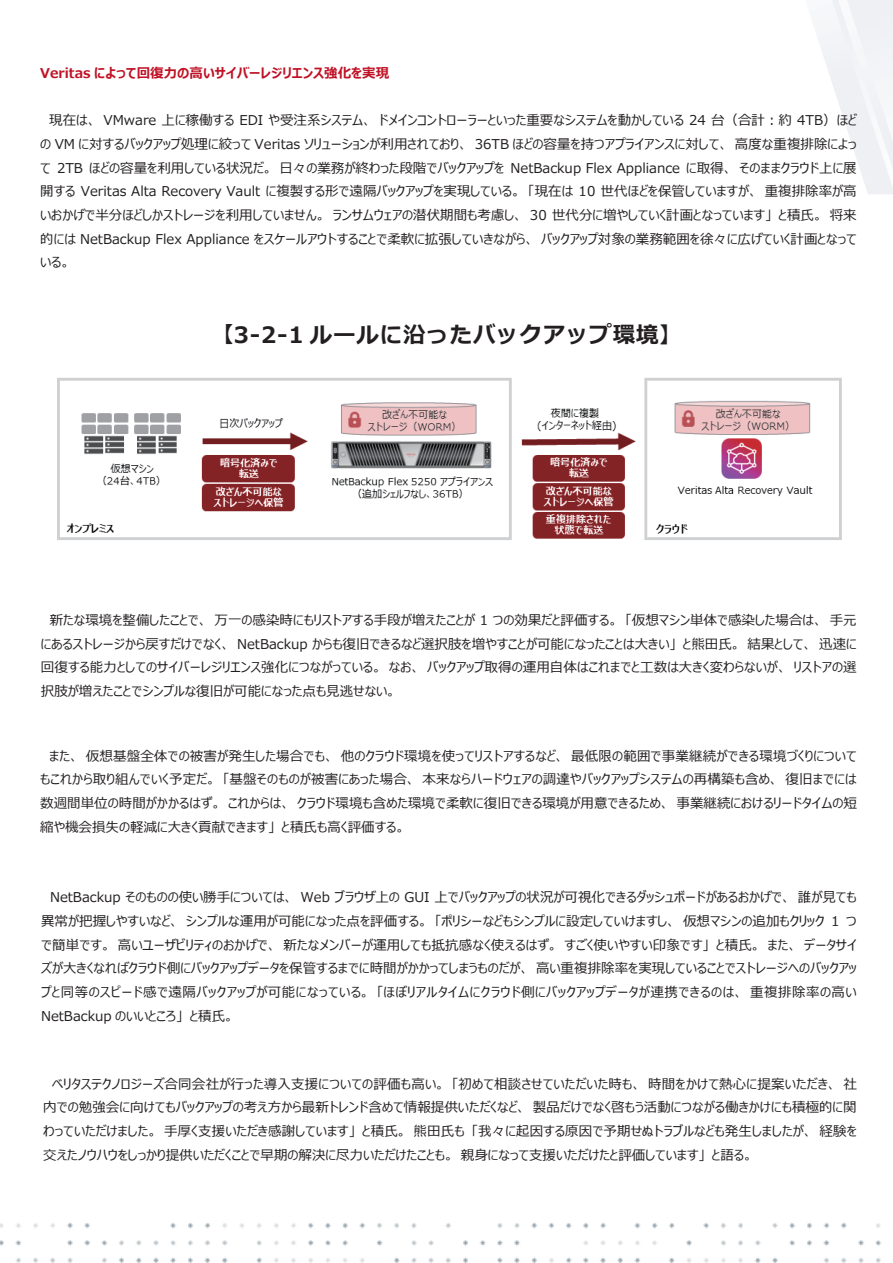
<style>
.page{position:relative;width:893px;height:1263px;background:#fff}
.page>*{position:absolute;margin:0;border:0;box-sizing:border-box;transform-origin:0 0}
.t1{font:700 22.5px "Meiryo";letter-spacing:.035em;color:#231f20}
.t2{font:13.5px/23.7px "Meiryo UI";color:#231f20;text-align:justify}
.t3{font:700 13.5px "Meiryo UI";color:#c01125}
</style>
<div class="page">
<img style="left:0;top:1222px;width:881px;height:41px">
<svg style="left:815px;top:0;width:78px;height:194px"></svg>
<img style="left:57px;top:378px;width:785px;height:162px">
<p class="t3" style="left:40px;top:64px;width:350px">Veritas によって回復力の高いサイバーレジリエンス強化を実現</p>
<p class="t2" style="left:40px;top:109px;width:818px">　現在は、 VMware 上に稼働する EDI や受注系システム、ドメインコントローラーといった重要なシステムを動かしている 24 台（合計︓約 4TB）ほどの VM に対するバックアップ処理に絞って Veritas ソリューションが利用されており、 36TB ほどの容量を持つアプライアンスに対して、高度な重複排除によって 2TB ほどの容量を利用している状況だ。日々の業務が終わった段階でバックアップを NetBackup Flex Appliance に取得、そのままクラウド上に展開する Veritas Alta Recovery Vault に複製する形で遠隔バックアップを実現している。「現在は 10 世代ほどを保管していますが、重複排除率が高いおかげで半分ほどしかストレージを利用していません。ランサムウェアの潜伏期間も考慮し、 30 世代分に増やしていく計画となっています」と積氏。将来的には NetBackup Flex Appliance をスケールアウトすることで柔軟に拡張していきながら、バックアップ対象の業務範囲を徐々に広げていく計画となっている。</p>
<h1 class="t1" style="left:211px;top:319px;width:472px">【3-2-1 ルールに沿ったバックアップ環境】</h1>
<p class="t2" style="left:41px;top:609px;width:817px">　新たな環境を整備したことで、万一の感染時にもリストアする手段が増えたことが 1 つの効果だと評価する。「仮想マシン単体で感染した場合は、手元にあるストレージから戻すだけでなく、 NetBackup からも復旧できるなど選択肢を増やすことが可能になったことは大きい」と熊田氏。結果として、迅速に回復する能力としてのサイバーレジリエンス強化につながっている。なお、バックアップ取得の運用自体はこれまでと工数は大きく変わらないが、リストアの選択肢が増えたことでシンプルな復旧が可能になった点も見逃せない。</p>
<p class="t2" style="left:40px;top:745px;width:818px">　また、仮想基盤全体での被害が発生した場合でも、他のクラウド環境を使ってリストアするなど、最低限の範囲で事業継続ができる環境づくりについてもこれから取り組んでいく予定だ。「基盤そのものが被害にあった場合、本来ならハードウェアの調達やバックアップシステムの再構築も含め、復旧までには数週間単位の時間がかかるはず。これからは、クラウド環境も含めた環境で柔軟に復旧できる環境が用意できるため、事業継続におけるリードタイムの短縮や機会損失の軽減に大きく貢献できます」と積氏も高く評価する。</p>
<p class="t2" style="left:41px;top:886px;width:817px">　NetBackup そのものの使い勝手については、 Web ブラウザ上の GUI 上でバックアップの状況が可視化できるダッシュボードがあるおかげで、誰が見ても異常が把握しやすいなど、シンプルな運用が可能になった点を評価する。「ポリシーなどもシンプルに設定していけますし、仮想マシンの追加もクリック 1 つで簡単です。高いユーザビリティのおかげで、新たなメンバーが運用しても抵抗感なく使えるはず。すごく使いやすい印象です」と積氏。また、データサイズが大きくなればクラウド側にバックアップデータを保管するまでに時間がかかってしまうものだが、高い重複排除率を実現していることでストレージへのバックアップと同等のスピード感で遠隔バックアップが可能になっている。「ほぼリアルタイムにクラウド側にバックアップデータが連携できるのは、重複排除率の高いNetBackup のいいところ」と積氏。</p>
<p class="t2" style="left:43px;top:1073px;width:815px">　ベリタステクノロジーズ合同会社が行った導入支援についての評価も高い。「初めて相談させていただいた時も、時間をかけて熱心に提案いただき、社内での勉強会に向けてもバックアップの考え方から最新トレンド含めて情報提供いただくなど、製品だけでなく啓もう活動につながる働きかけにも積極的に関わっていただけました。手厚く支援いただき感謝しています」と積氏。熊田氏も「我々に起因する原因で予期せぬトラブルなども発生しましたが、経験を交えたノウハウをしっかり提供いただくことで早期の解決に尽力いただけたことも。親身になって支援いただけたと評価しています」と語る。</p>
</div>
